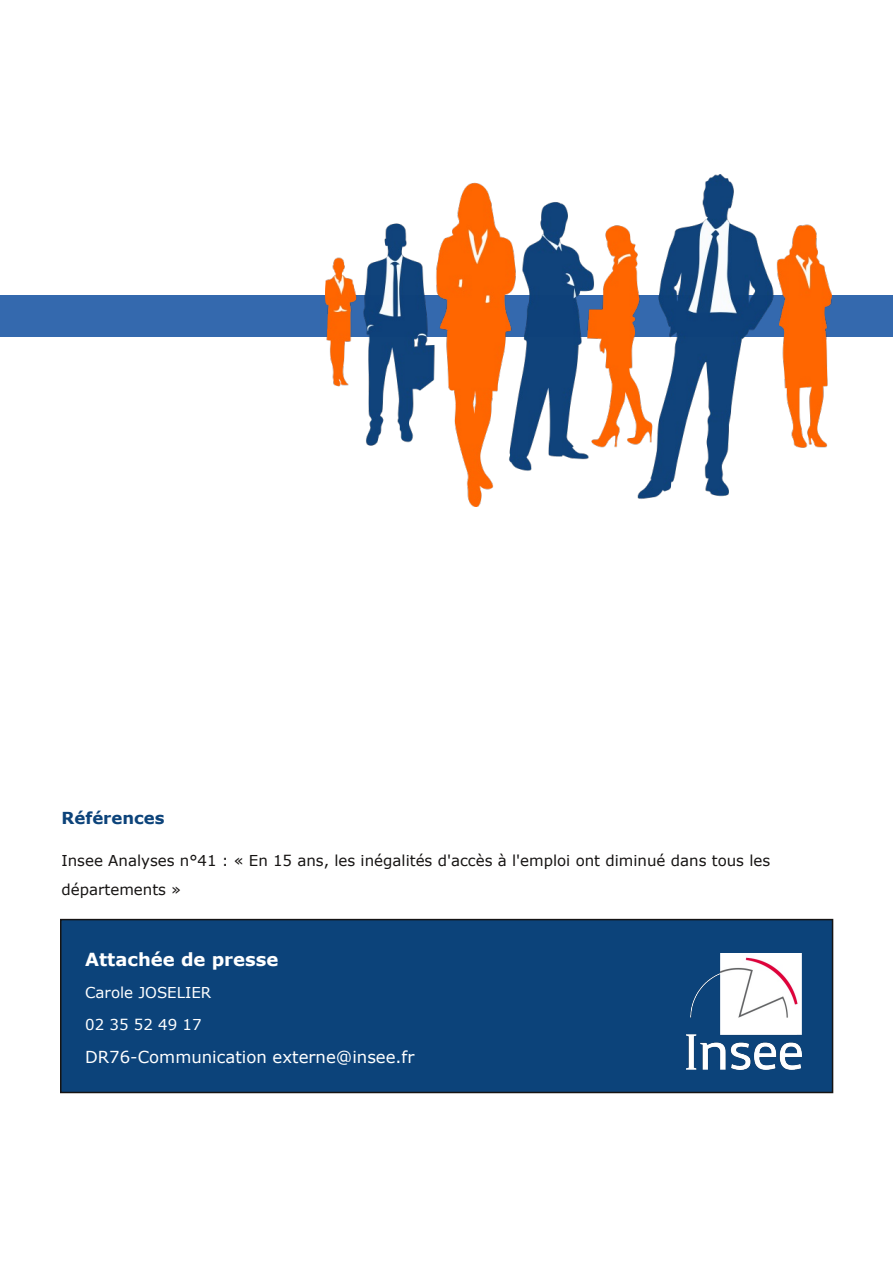
<style>
.page{position:relative;width:893px;height:1263px;background:#fff}
.page>*{position:absolute;margin:0;border:0;box-sizing:border-box;transform-origin:0 0}
.t1{font:700 18px "Verdana";color:#fff}
.t2{font:16.5px "Verdana";color:#fff}
.t3{font:700 16.5px "Verdana";color:#0c437a}
.t4{font:15px/28.5px "Verdana";color:#161413}
.t5{font:15px/31.8px "Verdana";color:#fff}
</style>
<div class="page">
<div style="left:0;top:295px;width:893px;height:42px;background:#3469ae"></div>
<img style="left:326px;top:174px;width:505px;height:333px">
<div style="left:61px;top:919px;width:771px;height:173px;background:#0c437a"></div>
<div style="left:60px;top:919px;width:773px;height:174px;border:2px solid #161413"></div>
<img style="left:687px;top:954px;width:114px;height:115px">
<p class="t3" style="left:62px;top:808px;width:105px">Références</p>
<p class="t4" style="left:62px;top:846px;width:710px">Insee Analyses n°41 : « En 15 ans, les inégalités d'accès à l'emploi ont diminué dans tous les départements »</p>
<p class="t1" style="left:85px;top:948px;width:195px">Attachée de presse</p>
<p class="t5" style="left:85px;top:976px;width:128px">Carole JOSELIER<br>02 35 52 49 17</p>
<p class="t2" style="left:85px;top:1047px;width:331px">DR76-Communication externe@insee.fr</p>
</div>
